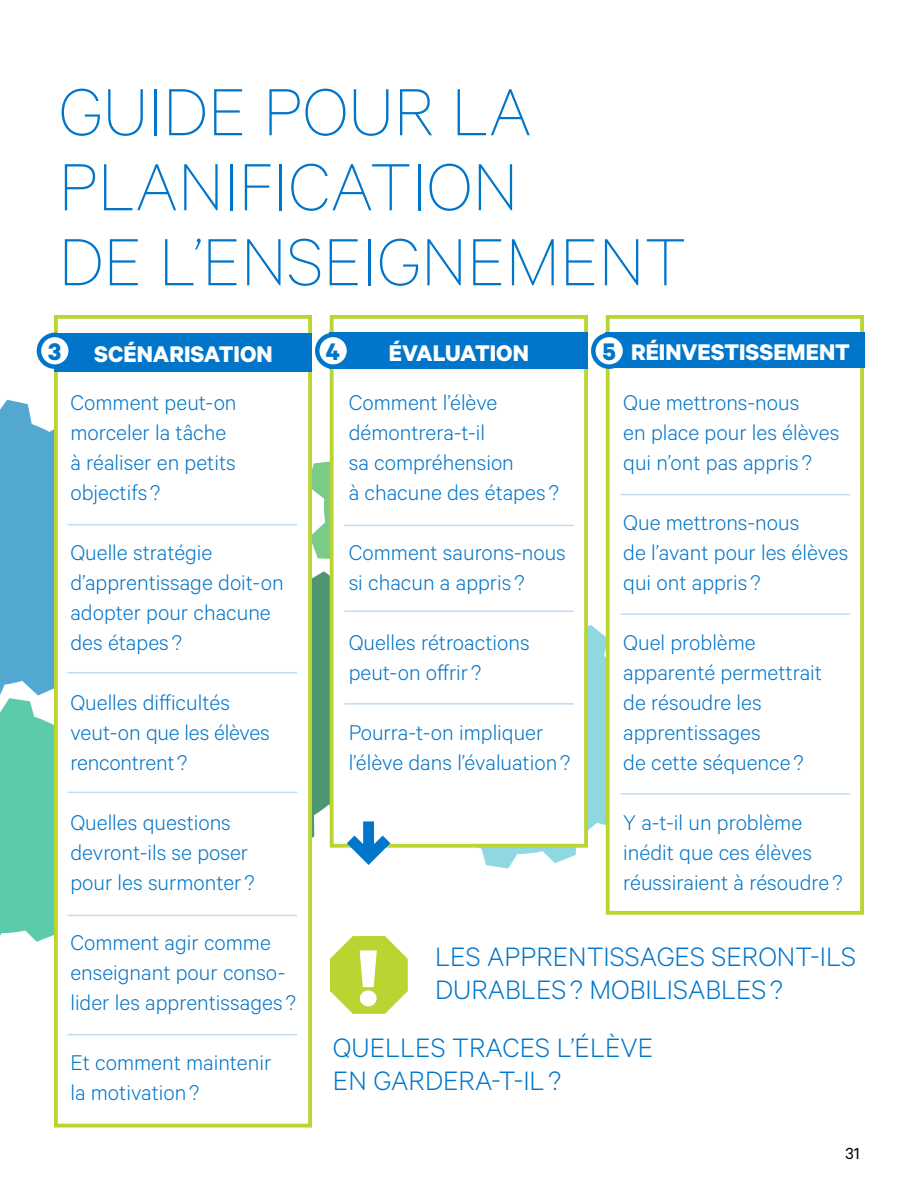
<style>
.page{position:relative;width:918px;height:1188px;background:#fff}
.page>*{position:absolute;margin:0;border:0;box-sizing:border-box;transform-origin:0 0}
.t1{font:700 90px "Calibre";color:#fff}
.t2{font:100 75px/75px "Calibre";color:#0075c9}
.t3{font:300 30px/33px "Calibre";color:#0075c9}
.t4{font:700 27px "Calibre";color:#0075c9}
.t5{font:700 25.5px "Calibre";color:#fff}
.t6{font:300 24px/30px "Calibre";color:#0075c9}
.t7{font:18px "Calibre";color:#000}
</style>
<div class="page">
<svg style="left:480px;top:603px;width:126px;height:265px;fill:#8fd8e2"></svg>
<svg style="left:312px;top:388px;width:18px;height:161px"></svg>
<svg style="left:312px;top:549px;width:18px;height:299px;fill:#4f9673"></svg>
<svg style="left:0;top:400px;width:54px;height:542px;background:#63bdc4"></svg>
<svg style="left:330px;top:936px;width:78px;height:78px"></svg>
<div style="left:54px;top:315px;width:258px;height:813px;background:#fff;border:4px solid #bad532"></div>
<div style="left:330px;top:315px;width:258px;height:533px;background:#fff;border:4px solid #bad532"></div>
<div style="left:606px;top:315px;width:258px;height:600px;background:#fff;border:4px solid #bad532"></div>
<div style="left:55px;top:333px;width:257px;height:39px;background:#0075c9"></div>
<div style="left:330px;top:333px;width:258px;height:36px;background:#0075c9"></div>
<div style="left:606px;top:333px;width:259px;height:35px;background:#0075c9"></div>
<svg style="left:39px;top:335px;width:32px;height:32px"></svg>
<div style="left:37px;top:333px;width:36px;height:36px;border:4px solid #0075c9;border-radius:50%"></div>
<svg style="left:317px;top:335px;width:32px;height:32px"></svg>
<div style="left:315px;top:333px;width:36px;height:36px;border:4px solid #0075c9;border-radius:50%"></div>
<svg style="left:593px;top:335px;width:32px;height:32px"></svg>
<div style="left:591px;top:333px;width:36px;height:36px;border:4px solid #0075c9;border-radius:50%"></div>
<hr style="left:68px;top:524px;width:229px;height:1px;background:#bfdcf1">
<hr style="left:344px;top:525px;width:230px;height:1px;background:#bfdcf1">
<hr style="left:344px;top:610px;width:230px;height:2px;background:#bfdcf1">
<hr style="left:344px;top:703px;width:230px;height:2px;background:#bfdcf1">
<hr style="left:621px;top:494px;width:229px;height:1px;background:#bfdcf1">
<hr style="left:621px;top:613px;width:229px;height:2px;background:#bfdcf1">
<hr style="left:621px;top:793px;width:229px;height:2px;background:#bfdcf1">
<hr style="left:68px;top:672px;width:229px;height:1px;background:#bfdcf1">
<hr style="left:68px;top:792px;width:229px;height:1px;background:#bfdcf1">
<hr style="left:68px;top:915px;width:229px;height:1px;background:#bfdcf1">
<hr style="left:68px;top:1034px;width:229px;height:1px;background:#bfdcf1">
<svg style="left:347px;top:821px;width:43px;height:44px"></svg>
<h2 class="t2" style="left:59px;top:71px;width:629px">GUIDE POUR LA<br>PLANIFICATION<br>DE L’ENSEIGNEMENT</h2>
<p class="t5" style="left:94px;top:338px;width:180px">SCÉNARISATION</p>
<p class="t5" style="left:389px;top:337px;width:141px">ÉVALUATION</p>
<p class="t5" style="left:631px;top:337px;width:220px">RÉINVESTISSEMENT</p>
<p class="t6" style="left:70px;top:387px;width:168px">Comment peut-on morceler la tâche à réaliser en petits objectifs ?</p>
<p class="t4" style="left:48px;top:335px;width:15px">3</p>
<p class="t4" style="left:326px;top:335px;width:16px">4</p>
<p class="t4" style="left:602px;top:335px;width:15px">5</p>
<p class="t6" style="left:349px;top:387px;width:212px">Comment l’élève démontrera-t-il<br>sa compréhension<br>à chacune des étapes ?</p>
<p class="t6" style="left:623px;top:387px;width:218px">Que mettrons-nous<br>en place pour les élèves qui n’ont pas appris ?</p>
<p class="t6" style="left:70px;top:537px;width:215px">Quelle stratégie d’apprentissage doit-on adopter pour chacune des étapes ?</p>
<p class="t6" style="left:70px;top:687px;width:201px">Quelles difficultés veut-on que les élèves rencontrent?</p>
<p class="t6" style="left:70px;top:807px;width:186px">Quelles questions devront-ils se poser pour les surmonter ?</p>
<p class="t6" style="left:70px;top:927px;width:227px">Comment agir comme enseignant pour conso&shy;lider les apprentissages ?</p>
<p class="t6" style="left:70px;top:1047px;width:202px">Et comment maintenir la motivation ?</p>
<p class="t6" style="left:349px;top:537px;width:219px">Comment saurons-nous si chacun a appris ?</p>
<p class="t6" style="left:349px;top:627px;width:182px">Quelles rétroactions peut-on offrir ?</p>
<p class="t6" style="left:349px;top:717px;width:223px">Pourra-t-on impliquer l’élève dans l’évaluation ?</p>
<p class="t6" style="left:623px;top:507px;width:227px">Que mettrons-nous<br>de l’avant pour les élèves qui ont appris ?</p>
<p class="t6" style="left:623px;top:627px;width:200px">Quel problème apparenté permettrait de résoudre les apprentissages<br>de cette séquence ?</p>
<p class="t6" style="left:623px;top:807px;width:221px">Y a-t-il un problème inédit que ces élèves réussiraient à résoudre ?</p>
<p class="t3" style="left:435px;top:939px;width:422px">LES APPRENTISSAGES SERONT-ILS<br>DURABLES ? MOBILISABLES ?</p>
<p class="t3" style="left:333px;top:1030px;width:322px">QUELLES TRACES L’ÉLÈVE<br>EN GARDERA-T-IL?</p>
<h1 class="t1" style="left:357px;top:923px;width:23px">!</h1>
<p class="t7" style="left:846px;top:1143px;width:16px">31</p>
</div>
